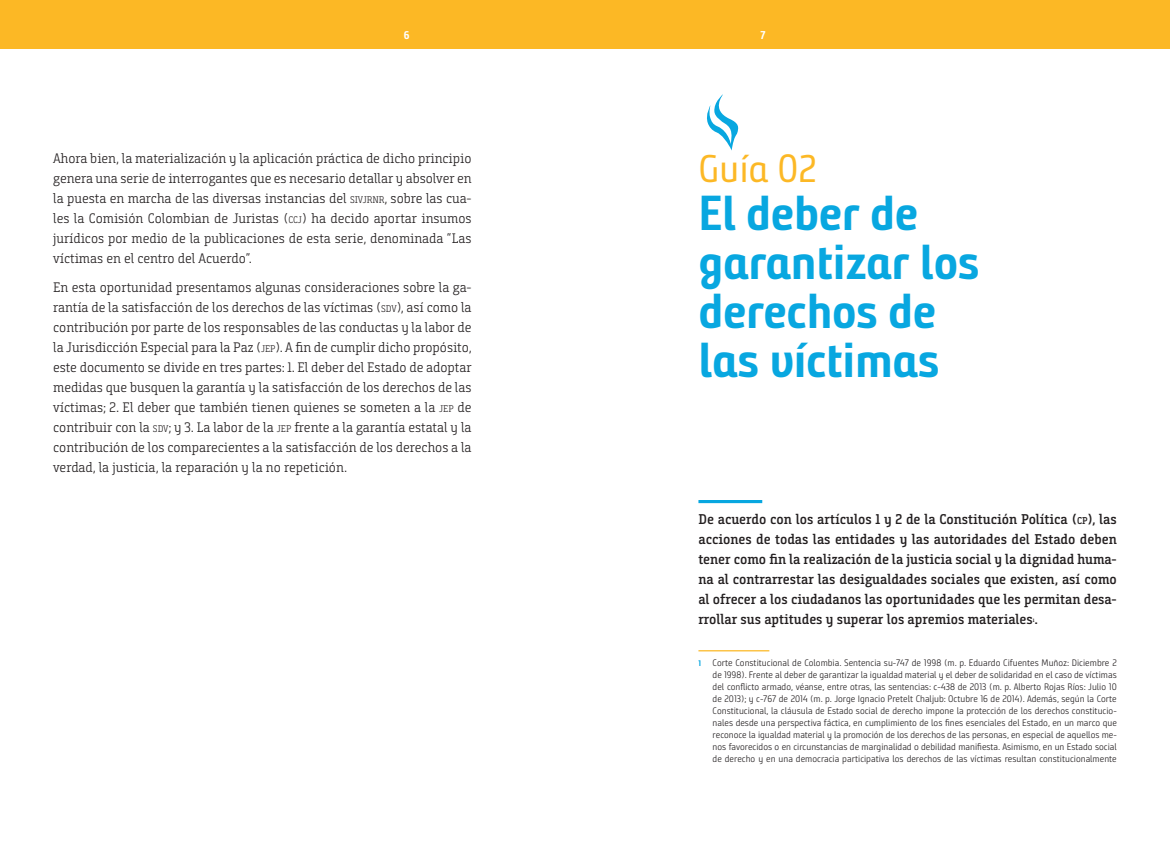
<style>
.page{position:relative;width:1170px;height:844px;background:#fff}
.page>*{position:absolute;margin:0;border:0;box-sizing:border-box;transform-origin:0 0}
.t1{font:48.75px/48.8px "Bunday Clean Bold Up";letter-spacing:-.01em;color:#08a7e0}
.guia_t0{font:38.75px "Bunday Clean Regular Up";color:#fcb825}
.texto_intro{font:600 14.12px/20px "Bunday Slab";color:#231f20;text-align:justify}
.texto{font:300 13.75px/20px "Bunday Slab";color:#231f20;text-align:justify}
.texto-2{font:700 11.25px "Bunday Clean";color:#fff}
.notalpie{font:300 9.38px/12px "Bunday Sans";color:#231f20;text-align:justify}
.texto_intro-2{font:700 4.75px "Bunday Slab";color:#231f20}
.s1{font-size:9.62px}
.s2{font-style:inherit}
.s3{font-size:9.88px}
.s4{font-weight:700;font-size:8.12px;color:#08a7e0}
</style>
<div class="page">
<div style="left:585px;top:0;width:584px;height:48px;background:#fcb825"></div>
<div style="left:0;top:0;width:585px;height:48px;background:#fcb825"></div>
<hr style="left:698px;top:500px;width:64px;height:3px;background:#08a7e0">
<hr style="left:698px;top:650px;width:71px;height:1px;background:#fcb825">
<svg style="left:707px;top:94px;width:32px;height:57px"></svg>
<p class="texto-2" style="left:404px;top:27px;width:7px">6</p>
<p class="texto-2" style="left:760px;top:27px;width:7px">7</p>
<p class="texto" style="left:53px;top:148px;width:420px">Ahora bien, la materialización y la aplicación práctica de dicho principio genera una serie de interrogantes que es necesario detallar y absolver en la puesta en marcha de las diversas instancias del <span class="s1">SIVJRNR</span><span class="s2">,</span> sobre las cua&shy;les la Comisión Colombian de Juristas (<span class="s1">CCJ</span><span class="s2">)</span> ha decido aportar insumos jurídicos por medio de la publicaciones de esta serie, denominada “Las víctimas en el centro del Acuerdo”.</p>
<p class="texto" style="left:53px;top:277px;width:420px">En esta oportunidad presentamos algunas consideraciones sobre la ga&shy;rantía de la satisfacción de los derechos de las víctimas (<span class="s1">SDV</span><span class="s2">),</span> así como la contribución por parte de los responsables de las conductas y la labor de la Jurisdicción Especial para la Paz (<span class="s1">JEP</span>). A fin de cumplir dicho propósito, este documento se divide en tres partes: 1. El deber del Estado de adoptar medidas que busquen la garantía y la satisfacción de los derechos de las víctimas; 2. El deber que también tienen quienes se someten a la <span class="s1">JEP</span> de contribuir con la <span class="s1">SDV</span>; y 3. La labor de la <span class="s1">JEP</span> frente a la garantía estatal y la contribución de los comparecientes a la satisfacción de los derechos a la verdad, la justicia, la reparación y la no repetición.</p>
<p class="guia_t0" style="left:698px;top:143px;width:120px">Guía 02</p>
<p class="t1" style="left:698px;top:188px;width:283px">El deber de garantizar los derechos de las víctimas</p>
<p class="texto_intro" style="left:698px;top:509px;width:420px">De acuerdo con los artículos 1 y 2 de la Constitución Política (<span class="s3">cp</span><span class="s2">),</span> las acciones de todas las entidades y las autoridades del Estado deben tener como fin la realización de la justicia social y la dignidad huma&shy;na al contrarrestar las desigualdades sociales que existen, así como al ofrecer a los ciudadanos las oportunidades que les permitan desa&shy;rrollar sus aptitudes y superar los apremios materiales.</p>
<p class="texto_intro-2" style="left:1032px;top:617px;width:3px">1</p>
<p class="notalpie" style="left:712px;top:657px;width:405px;text-indent:-14px"><span class="s4">1</span> Corte Constitucional de Colombia. Sentencia su-747 de 1998 (m. p. Eduardo Cifuentes Muñoz: Diciembre 2 de 1998). Frente al deber de garantizar la igualdad material y el deber de solidaridad en el caso de víctimas del conflicto armado, véanse, entre otras, las sentencias: c-438 de 2013 (m. p. Alberto Rojas Ríos: Julio 10 de 2013); y c-767 de 2014 (m. p. Jorge Ignacio Pretelt Chaljub: Octubre 16 de 2014). Además, según la Corte Constitucional, la cláusula de Estado social de derecho impone la protección de los derechos constitucio&shy;nales desde una perspectiva fáctica, en cumplimiento de los fines esenciales del Estado, en un marco que reconoce la igualdad material y la promoción de los derechos de las personas, en especial de aquellos me&shy;nos favorecidos o en circunstancias de marginalidad o debilidad manifiesta. Asimismo, en un Estado social de derecho y en una democracia participativa los derechos de las víctimas resultan constitucionalmente</p>
</div>
